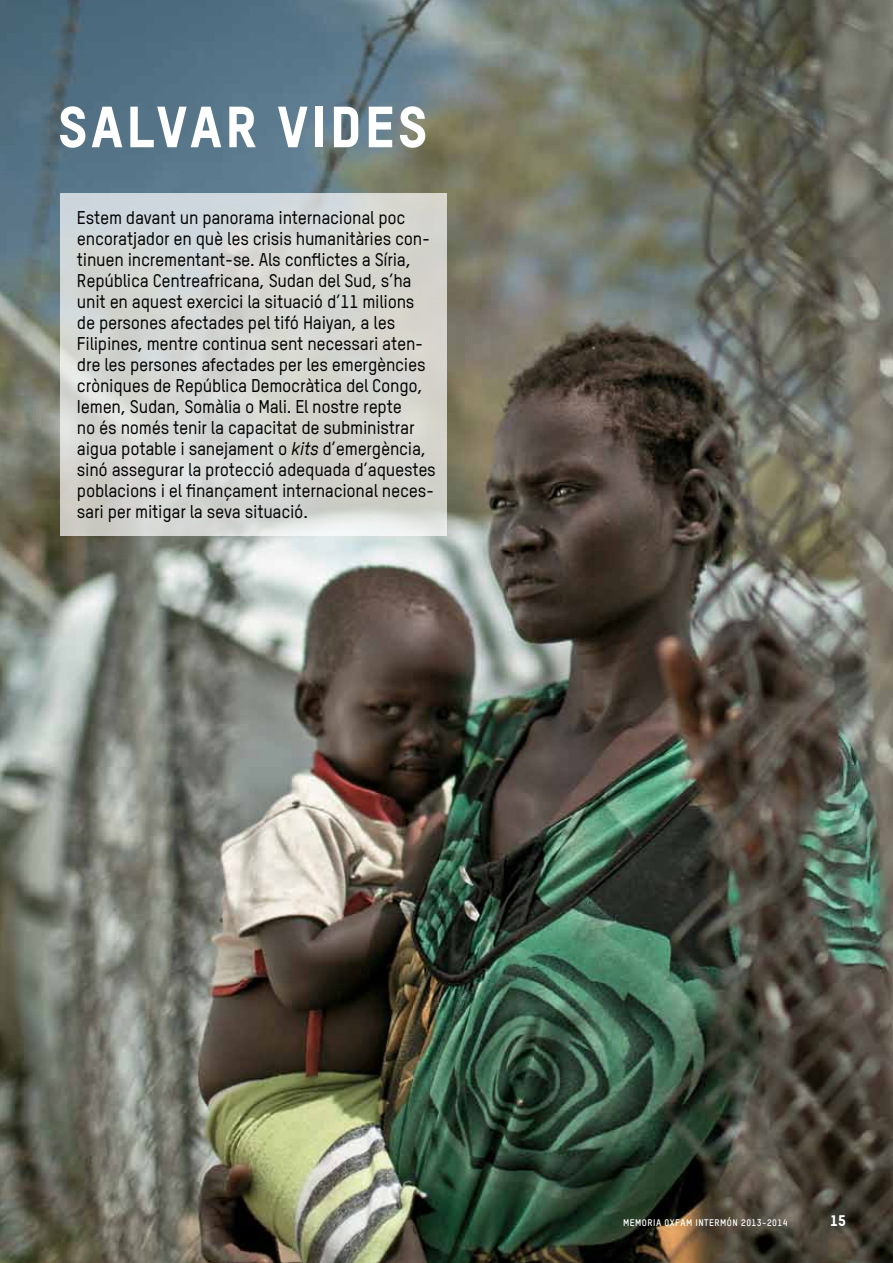
<style>
.page{position:relative;width:893px;height:1263px;background:#fff}
.page>*{position:absolute;margin:0;border:0;box-sizing:border-box;transform-origin:0 0}
.t1{font:57px "Oxfam TSTARPRO Headline";letter-spacing:.05em;color:#fff}
.t2{font:500 18px/21px "Oxfam TSTARPRO";letter-spacing:-.015em;color:#000}
.t3{font:15px "Oxfam TSTARPRO Headline";color:#fff}
.t4{font:700 9.3px "Oxfam TSTARPRO";letter-spacing:.05em;color:#fff}
.s1{font-style:italic}
</style>
<div class="page">
<img style="left:0;top:0;width:893px;height:1263px">
<svg style="left:60px;top:193px;width:386px;height:343px;background:#d4d6d2"></svg>
<h1 class="t1" style="left:58px;top:92px;width:372px">SALVAR VIDES</h1>
<p class="t2" style="left:77px;top:207px;width:360px">Estem davant un panorama internacional poc encoratjador en què les crisis humanitàries con&shy;tinuen incrementant-se. Als conflictes a Síria, República Centreafricana, Sudan del Sud, s’ha unit en aquest exercici la situació d’11 milions de persones afectades pel tifó Haiyan, a les Filipines, mentre continua sent necessari aten&shy;dre les persones afectades per les emergències cròniques de República Democràtica del Congo, Iemen, Sudan, Somàlia o Mali. El nostre repte<br>no és només tenir la capacitat de subministrar aigua potable i sanejament o <span class="s1">kits</span> d’emergència, sinó assegurar la protecció adequada d’aquestes poblacions i el finançament internacional neces&shy;sari per mitigar la seva situació.</p>
<p class="t4" style="left:623px;top:1217px;width:166px">MEMORIA 0XFAM INTERMÓN 2013-2014</p>
<p class="t3" style="left:830px;top:1211px;width:17px">15</p>
</div>
